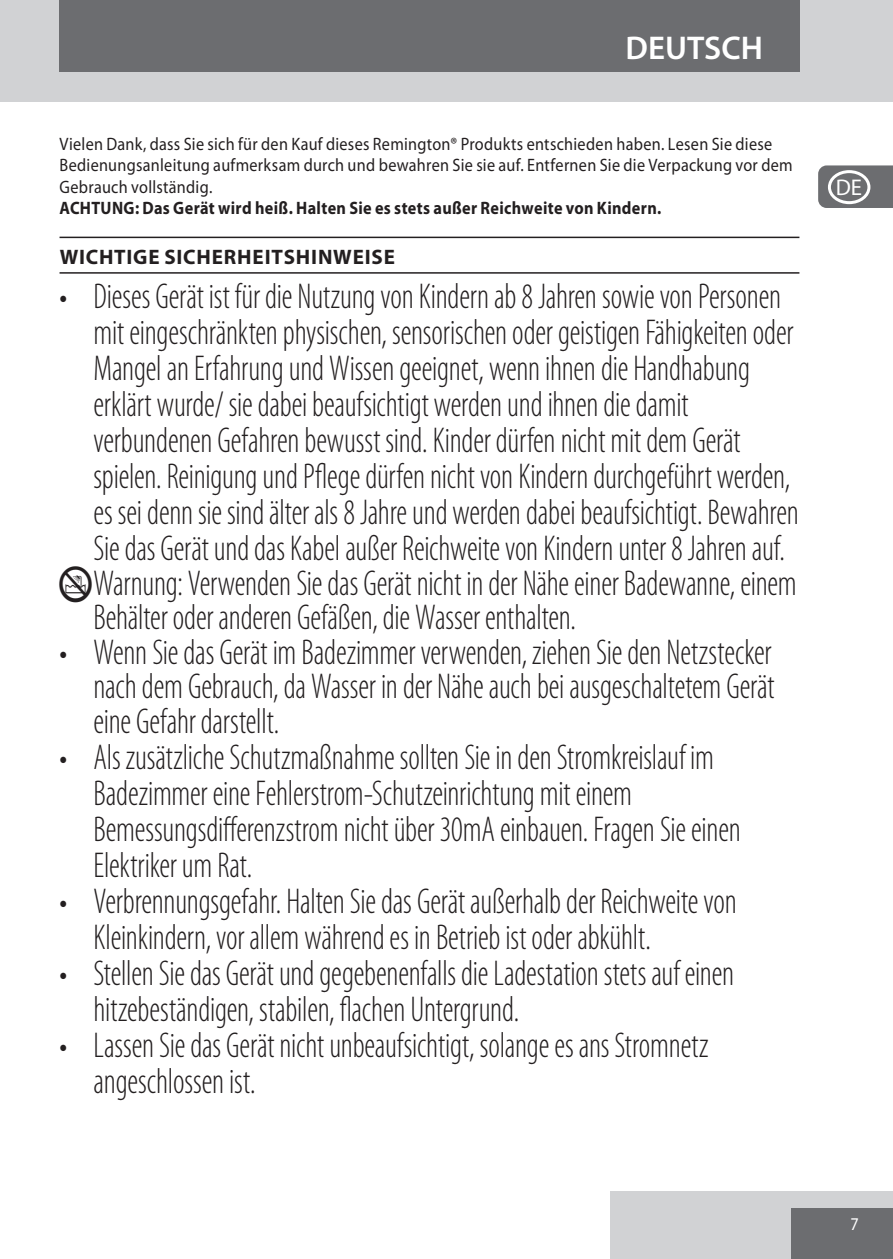
<style>
.page{position:relative;width:893px;height:1259px;background:#fff}
.page>*{position:absolute;margin:0;border:0;box-sizing:border-box;transform-origin:0 0}
.Mandatory_warnings{font:300 condensed 36px/36px "Myriad Pro";letter-spacing:-.01em;color:#231f20;scale:.9 1}
.t1{font:600 33px "Myriad Pro";color:#fff}
.t2{font:22.8px "Myriad Pro";color:#fff}
.heading{font:700 21px "Myriad Pro";letter-spacing:.04em;color:#231f20}
.default{font:18px/21.6px "Myriad Pro";letter-spacing:.02em;color:#231f20;scale:.9 1}
.default-2{font:700 18px "Myriad Pro";letter-spacing:.02em;color:#231f20;scale:.9 1}
.t3{font:18px "Myriad Pro";color:#fff;scale:.9 1}
.s1{font-family:"Myriad IS Otext";font-weight:400;font-stretch:normal}
</style>
<div class="page">
<div style="left:611px;top:1191px;width:282px;height:68px;background:#d1d2d4"></div>
<div style="left:791px;top:1208px;width:102px;height:51px;background:#6c6d70"></div>
<div style="left:0;top:0;width:893px;height:102px;background:#d1d2d4"></div>
<div style="left:59px;top:0;width:740px;height:72px;background:#6c6d70"></div>
<hr style="left:60px;top:237px;width:739px;height:1px;background:#231f20">
<hr style="left:60px;top:272px;width:739px;height:2px;background:#231f20">
<svg style="left:818px;top:165px;width:75px;height:43px;background:#757679"></svg>
<div style="left:828px;top:128px;width:42px;height:34px;border:3px solid #fff;border-radius:50%"></div>
<div style="left:828px;top:170px;width:42px;height:34px;border:3px solid #fff;border-radius:50%"></div>
<div style="left:828px;top:213px;width:42px;height:34px;border:3px solid #fff;border-radius:50%"></div>
<div style="left:828px;top:255px;width:42px;height:34px;border:3px solid #fff;border-radius:50%"></div>
<div style="left:828px;top:298px;width:42px;height:34px;border:3px solid #fff;border-radius:50%"></div>
<div style="left:828px;top:340px;width:42px;height:34px;border:3px solid #fff;border-radius:50%"></div>
<div style="left:828px;top:383px;width:42px;height:34px;border:3px solid #fff;border-radius:50%"></div>
<div style="left:828px;top:425px;width:42px;height:34px;border:3px solid #fff;border-radius:50%"></div>
<div style="left:828px;top:468px;width:42px;height:34px;border:3px solid #fff;border-radius:50%"></div>
<div style="left:828px;top:510px;width:42px;height:34px;border:3px solid #fff;border-radius:50%"></div>
<div style="left:828px;top:553px;width:42px;height:34px;border:3px solid #fff;border-radius:50%"></div>
<div style="left:828px;top:595px;width:42px;height:34px;border:3px solid #fff;border-radius:50%"></div>
<div style="left:828px;top:638px;width:42px;height:34px;border:3px solid #fff;border-radius:50%"></div>
<div style="left:828px;top:680px;width:42px;height:34px;border:3px solid #fff;border-radius:50%"></div>
<div style="left:828px;top:723px;width:42px;height:34px;border:3px solid #fff;border-radius:50%"></div>
<div style="left:828px;top:765px;width:42px;height:34px;border:3px solid #fff;border-radius:50%"></div>
<div style="left:828px;top:808px;width:42px;height:34px;border:3px solid #fff;border-radius:50%"></div>
<div style="left:828px;top:850px;width:42px;height:34px;border:3px solid #fff;border-radius:50%"></div>
<div style="left:828px;top:893px;width:42px;height:34px;border:3px solid #fff;border-radius:50%"></div>
<div style="left:828px;top:935px;width:42px;height:34px;border:3px solid #fff;border-radius:50%"></div>
<div style="left:828px;top:978px;width:42px;height:34px;border:3px solid #fff;border-radius:50%"></div>
<div style="left:828px;top:1020px;width:42px;height:34px;border:3px solid #fff;border-radius:50%"></div>
<div style="left:828px;top:1063px;width:42px;height:34px;border:3px solid #fff;border-radius:50%"></div>
<div style="left:828px;top:1106px;width:42px;height:34px;border:3px solid #fff;border-radius:50%"></div>
<div style="left:828px;top:1148px;width:42px;height:34px;border:3px solid #fff;border-radius:50%"></div>
<p class="t1" style="left:626px;top:27px;width:139px">DEUTSCH</p>
<p class="default" style="left:60px;top:132px;width:816px">Vielen Dank, dass Sie sich für den Kauf dieses Remington® Produkts entschieden haben. Lesen Sie diese<br>Bedienungsanleitung aufmerksam durch und bewahren Sie sie auf. Entfernen Sie die Verpackung vor dem<br>Gebrauch vollständig.</p>
<p class="default-2" style="left:60px;top:197px;width:670px">ACHTUNG: Das Gerät wird heiß. Halten Sie es stets außer Reichweite von Kindern.</p>
<p class="heading" style="left:60px;top:243px;width:337px">WICHTIGE SICHERHEITSHINWEISE</p>
<p class="Mandatory_warnings" style="left:94px;top:279px;width:785px;text-indent:-34px">• Dieses Gerät ist für die Nutzung von Kindern ab 8 Jahren sowie von Personen mit eingeschränkten physischen, sensorischen oder geistigen Fähigkeiten oder Mangel an Erfahrung und Wissen geeignet, wenn ihnen die Handhabung erklärt wurde/ sie dabei beaufsichtigt werden und ihnen die damit verbundenen Gefahren bewusst sind. Kinder dürfen nicht mit dem Gerät spielen. Reinigung und Pflege dürfen nicht von Kindern durchgeführt werden, es sei denn sie sind älter als 8 Jahre und werden dabei beaufsichtigt. Bewahren Sie das Gerät und das Kabel außer Reichweite von Kindern unter 8 Jahren auf.</p>
<p class="Mandatory_warnings" style="left:94px;top:566px;width:783px;line-height:34.5px;text-indent:-34px"><span class="s1">L</span>Warnung: Verwenden Sie das Gerät nicht in der Nähe einer Badewanne, einem<br>Behälter oder anderen Gefäßen, die Wasser enthalten.</p>
<p class="Mandatory_warnings" style="left:94px;top:635px;width:758px;line-height:34.5px;text-align:justify;text-indent:-34px">• Wenn Sie das Gerät im Badezimmer verwenden, ziehen Sie den Netzstecker nach dem Gebrauch, da Wasser in der Nähe auch bei ausgeschaltetem Gerät eine Gefahr darstellt.</p>
<p class="Mandatory_warnings" style="left:94px;top:740px;width:721px;text-indent:-34px">• Als zusätzliche Schutzmaßnahme sollten Sie in den Stromkreislauf im Badezimmer eine Fehlerstrom-Schutzeinrichtung mit einem Bemessungsdifferenzstrom nicht über 30mA einbauen. Fragen Sie einen Elektriker um Rat.</p>
<p class="Mandatory_warnings" style="left:94px;top:884px;width:716px;text-indent:-34px">• Verbrennungsgefahr. Halten Sie das Gerät außerhalb der Reichweite von<br>Kleinkindern, vor allem während es in Betrieb ist oder abkühlt.</p>
<p class="Mandatory_warnings" style="left:94px;top:956px;width:713px;text-indent:-34px">• Stellen Sie das Gerät und gegebenenfalls die Ladestation stets auf einen hitzebeständigen, stabilen, flachen Untergrund.</p>
<p class="Mandatory_warnings" style="left:94px;top:1028px;width:685px;text-indent:-34px">• Lassen Sie das Gerät nicht unbeaufsichtigt, solange es ans Stromnetz angeschlossen ist.</p>
<p class="t2" style="left:836px;top:173px;width:28px">DE</p>
<p class="t3" style="left:850px;top:1212px;width:11px">7</p>
</div>
